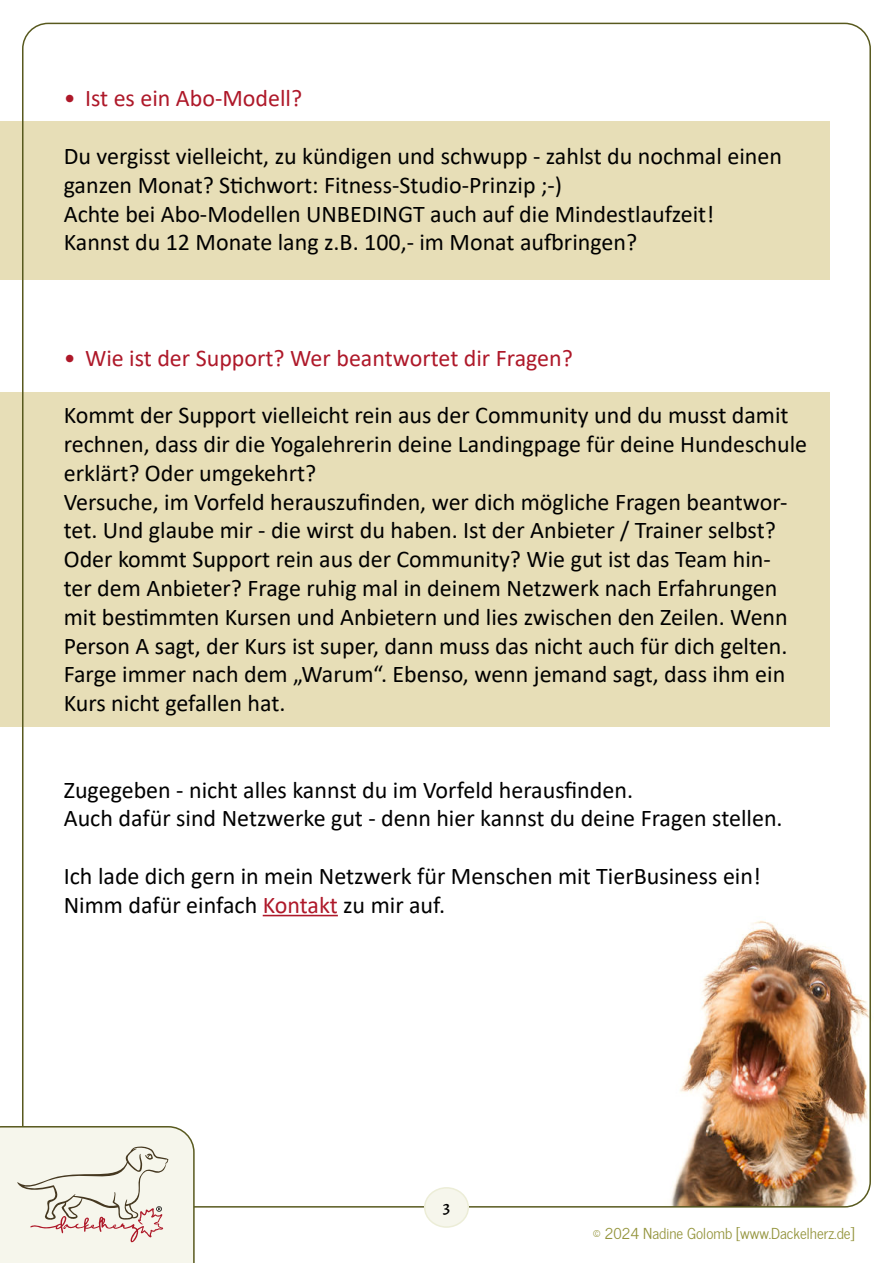
<style>
.page{position:relative;width:893px;height:1263px;background:#fff}
.page>*{position:absolute;margin:0;border:0;box-sizing:border-box;transform-origin:0 0}
.t1{font:24px/28.8px "Calibri";color:#000}
.t2{font:24px "Calibri";color:#ae1829}
.t3{font:18px "Alegreya";color:#000}
.t4{font:15px "News Cycle";color:#94943c}
.s1{color:#ae1829}
</style>
<div class="page">
<div style="left:0;top:121px;width:829px;height:159px;background:#e7deb7"></div>
<div style="left:0;top:393px;width:829px;height:334px;background:#e7deb7"></div>
<img style="left:671px;top:920px;width:200px;height:286px">
<hr style="left:263px;top:915px;width:75px;height:1px;background:#ae1829">
<svg style="left:0;top:1126px;width:195px;height:137px;background:#ece9df"></svg>
<div style="left:425px;top:1188px;width:43px;height:39px;background:#f6f6ec;border-radius:50%"></div>
<div style="left:424px;top:1187px;width:45px;height:41px;border:2px solid #ecedd7;border-radius:50%"></div>
<p class="t2" style="left:64px;top:82px;width:240px">• Ist es ein Abo-Modell?</p>
<p class="t1" style="left:64px;top:141px;width:720px">Du vergisst vielleicht, zu kündigen und schwupp - zahlst du nochmal einen ganzen Monat? Stichwort: Fitness-Studio-Prinzip ;-)<br>Achte bei Abo-Modellen UNBEDINGT auch auf die Mindestlaufzeit!<br>Kannst du 12 Monate lang z.B. 100,- im Monat aufbringen?</p>
<p class="t2" style="left:64px;top:341px;width:511px">• Wie ist der Support? Wer beantwortet dir Fragen?</p>
<p class="t1" style="left:64px;top:403px;width:745px">Kommt der Support vielleicht rein aus der Community und du musst damit rechnen, dass dir die Yogalehrerin deine Landingpage für deine Hundeschule erklärt? Oder umgekehrt?<br>Versuche, im Vorfeld herauszufinden, wer dich mögliche Fragen beantwor&shy;tet. Und glaube mir - die wirst du haben. Ist der Anbieter / Trainer selbst?<br>Oder kommt Support rein aus der Community? Wie gut ist das Team hin-<br>ter dem Anbieter? Frage ruhig mal in deinem Netzwerk nach Erfahrungen mit bestimmten Kursen und Anbietern und lies zwischen den Zeilen. Wenn Person A sagt, der Kurs ist super, dann muss das nicht auch für dich gelten.<br>Farge immer nach dem „Warum“. Ebenso, wenn jemand sagt, dass ihm ein Kurs nicht gefallen hat.</p>
<p class="t1" style="left:64px;top:775px;width:720px">Zugegeben - nicht alles kannst du im Vorfeld herausfinden.<br>Auch dafür sind Netzwerke gut - denn hier kannst du deine Fragen stellen.</p>
<p class="t1" style="left:64px;top:861px;width:699px">Ich lade dich gern in mein Netzwerk für Menschen mit TierBusiness ein!<br>Nimm dafür einfach <span class="s1">Kontakt</span> zu mir auf.</p>
<p class="t3" style="left:443px;top:1196px;width:9px">3</p>
<p class="t4" style="left:593px;top:1220px;width:263px">© 2024 Nadine Golomb [www.Dackelherz.de]</p>
</div>
